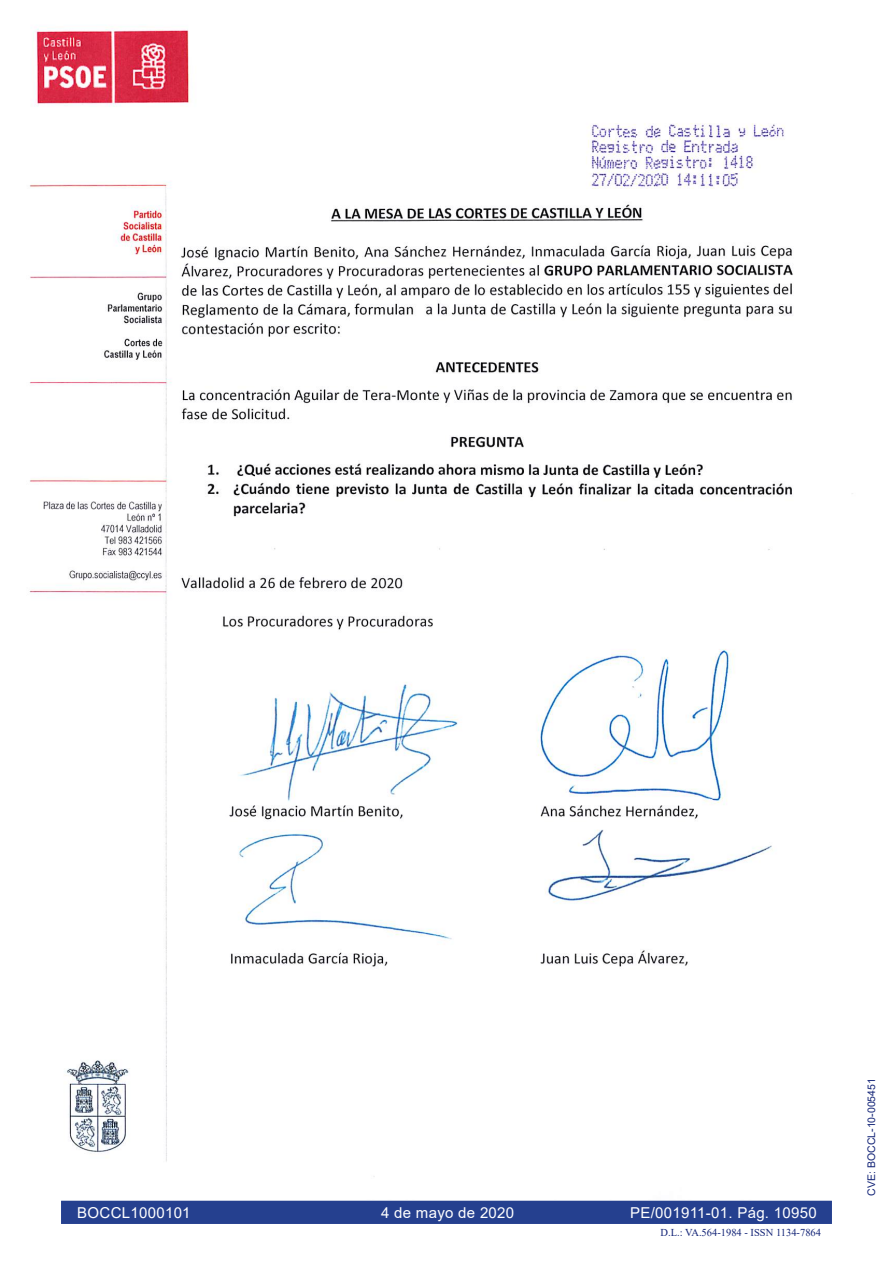
<style>
.page{position:relative;width:893px;height:1263px;background:#fff}
.page>*{position:absolute;margin:0;border:0;box-sizing:border-box;transform-origin:0 0}
.E_CVE{font:15px "Arial";letter-spacing:.02em;color:#fff}
.t1{font:10.5px "Times New Roman";color:#132477}
.t2{font:10.5px "Arial";color:#132477}
</style>
<div class="page">
<div style="left:60px;top:1200px;width:773px;height:25px;background:#25408f"></div>
<div style="left:60px;top:1199px;width:773px;height:26px;border:2px solid #fff"></div>
<img style="left:29px;top:29px;width:824px;height:1171px">
<p class="E_CVE" style="left:77px;top:1202px;width:115px">BOCCL1000101</p>
<p class="E_CVE" style="left:381px;top:1202px;width:135px">4 de mayo de 2020</p>
<p class="E_CVE" style="left:630px;top:1202px;width:188px">PE/001911-01. Pág. 10950</p>
<p class="t1" style="left:661px;top:1225px;width:162px">D.L.: VA.564-1984 - ISSN 1134-7864</p>
<p class="t2" style="left:864px;top:1195px;width:119px;rotate:-90deg">CVE: BOCCL-10-005451</p>
</div>
